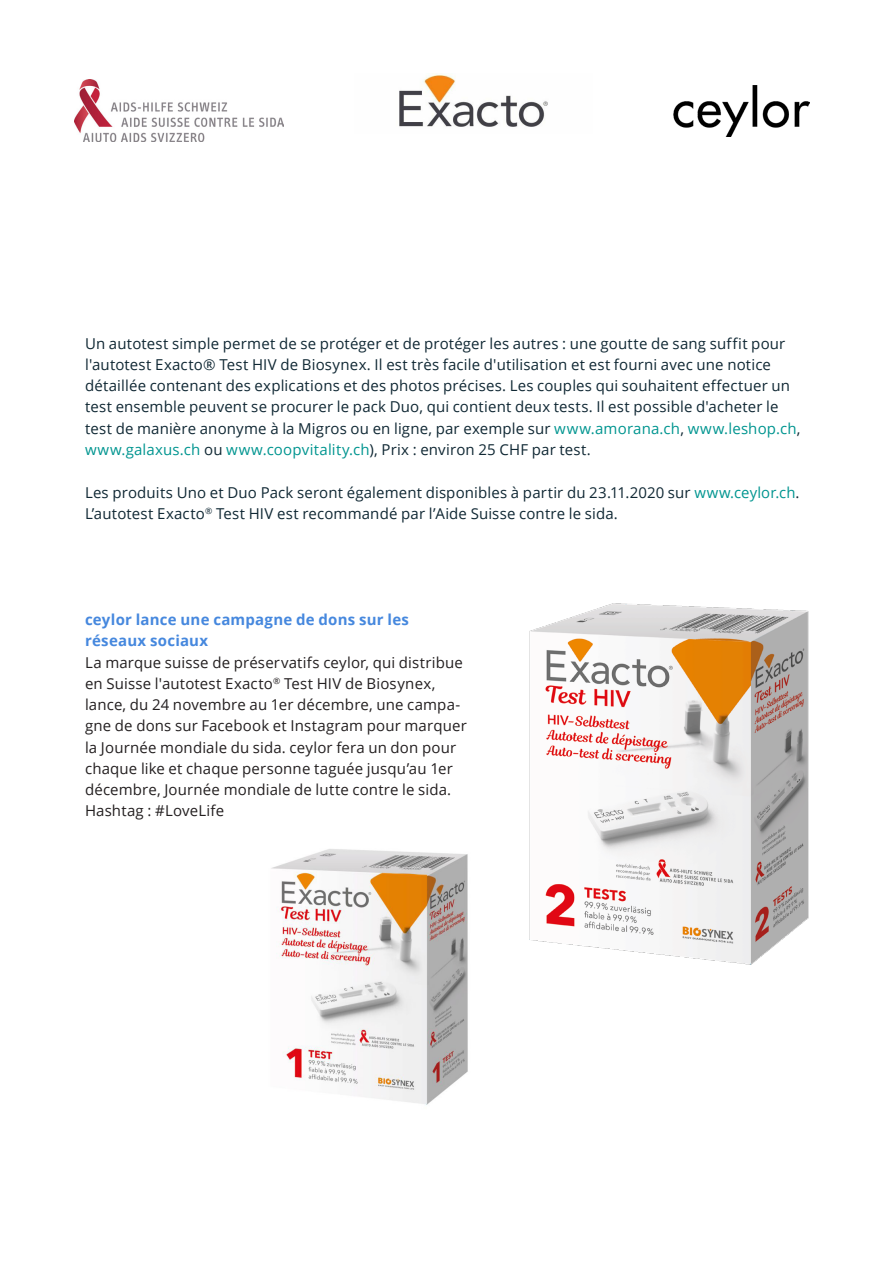
<style>
.page{position:relative;width:893px;height:1263px;background:#fff}
.page>*{position:absolute;margin:0;border:0;box-sizing:border-box;transform-origin:0 0}
.t1{font:15px/21.3px "Open Sans";letter-spacing:.01em;color:#102834}
.t2{font:15px/21.3px "Open Sans";letter-spacing:.01em;color:#231f20}
.t3{font:700 15px/21.3px "Open Sans";letter-spacing:.015em;color:#4688de}
.s1{color:#009590}
</style>
<div class="page">
<img style="left:673px;top:85px;width:136px;height:51px">
<img style="left:399px;top:75px;width:149px;height:52px">
<img style="left:74px;top:80px;width:209px;height:61px">
<img style="left:271px;top:849px;width:197px;height:256px">
<img style="left:529px;top:603px;width:280px;height:362px">
<p class="t1" style="left:85px;top:332px;width:717px">Un autotest simple permet de se protéger et de protéger les autres : une goutte de sang suffit pour l'autotest Exacto® Test HIV de Biosynex. Il est très facile d'utilisation et est fourni avec une notice détaillée contenant des explications et des photos précises. Les couples qui souhaitent effectuer un test ensemble peuvent se procurer le pack Duo, qui contient deux tests. Il est possible d'acheter le test de manière anonyme à la Migros ou en ligne, par exemple sur <span class="s1">www.amorana.ch</span>, <span class="s1">www.leshop.ch</span>, <span class="s1">www.galaxus.ch</span> ou <span class="s1">www.coopvitality.ch</span>), Prix : environ 25 CHF par test.</p>
<p class="t1" style="left:85px;top:481px;width:716px">Les produits Uno et Duo Pack seront également disponibles à partir du 23.11.2020 sur <span class="s1">www.ceylor.ch</span>.<br>L’autotest Exacto<sup>®</sup> Test HIV est recommandé par l’Aide Suisse contre le sida.</p>
<p class="t3" style="left:85px;top:609px;width:326px">ceylor lance une campagne de dons sur les réseaux sociaux</p>
<p class="t2" style="left:85px;top:651px;width:383px">La marque suisse de préservatifs ceylor, qui distribue en Suisse l'autotest Exacto<sup>®</sup> Test HIV de Biosynex, lance, du 24 novembre au 1er décembre, une campa&shy;gne de dons sur Facebook et Instagram pour marquer la Journée mondiale du sida. ceylor fera un don pour chaque like et chaque personne taguée jusqu’au 1er décembre, Journée mondiale de lutte contre le sida.<br>Hashtag : #LoveLife</p>
</div>
